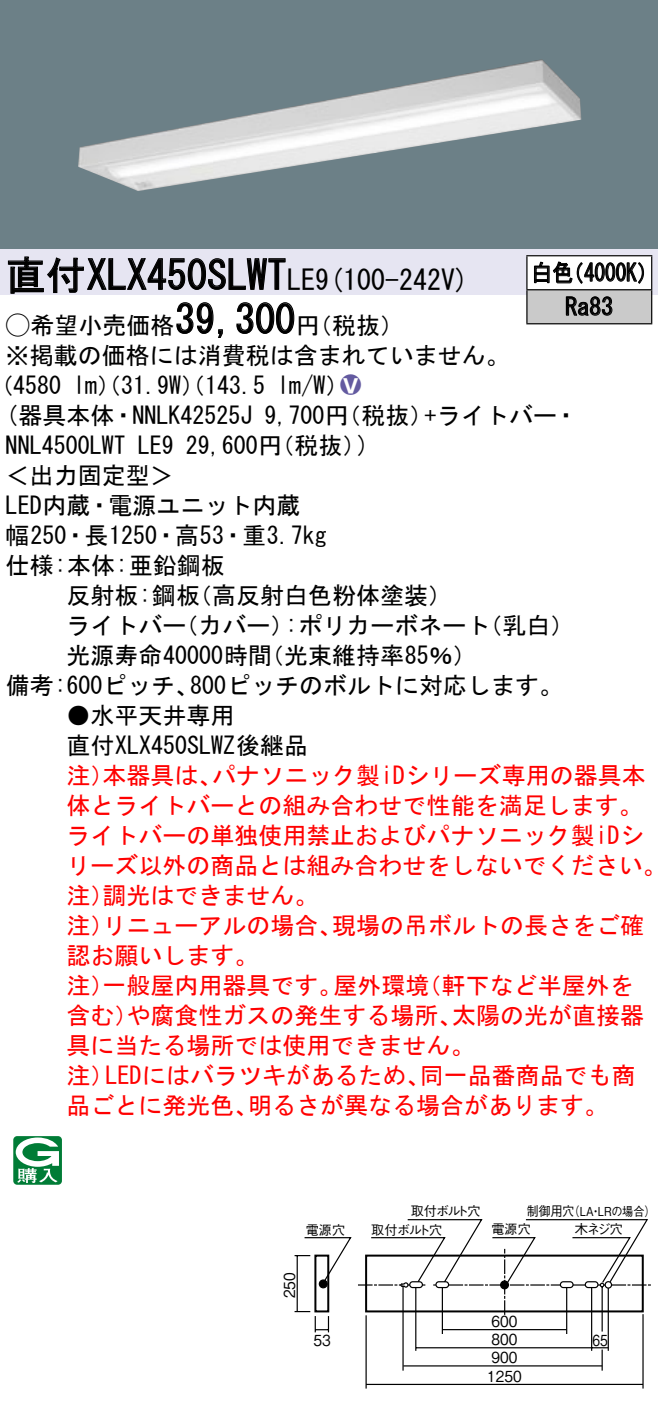
<style>
.page{position:relative;width:658px;height:1409px;background:#fff}
.page>*{position:absolute;margin:0;border:0;box-sizing:border-box;transform-origin:0 0}
.t1{font:40px "MS Gothic";color:#000}
.t2{font:28px "MS Gothic";color:#000}
.t3{font:24px/30px "MS Gothic";color:#000}
.t4{font:24px/30px "MS Gothic";color:#f00}
.t5{font:24px/34px "MS Gothic";color:#000;scale:.88 1}
.t6{font:24px "Ford Classification 1";color:#635aa0}
.t7{font:15.2px/18.8px "Gothic BBB Pro Medium 90 pv RKSJ H";color:#000;scale:.9 1}
.t8{font:15.2px "Gothic BBB Pro Medium 90 pv RKSJ H";color:#000;scale:.8 1}
.t9{font:13.2px "Gothic BBB Pro Medium 90 pv RKSJ H";letter-spacing:-.05em;color:#000}
.t10{font:13.2px "Gothic BBB Pro Medium 90 pv RKSJ H";letter-spacing:-.05em;color:#000;scale:.9 1}
.t11{font:12.4px "Gothic BBB Pro Medium 90 pv RKSJ H";color:#000;scale:.9 1}
.s1{font-size:28px}
.s2{font-family:"Ford Classification 1"}
.s3{color:#fff}
</style>
<div class="page">
<div style="left:0;top:0;width:658px;height:249px;background:#6c8087"></div>
<img style="left:78px;top:59px;width:503px;height:132px">
<div style="left:0;top:249px;width:658px;height:46px;background:#e6e5f2"></div>
<svg style="left:7px;top:256px;width:279px;height:38px"></svg>
<svg style="left:176px;top:302px;width:47px;height:36px"></svg>
<svg style="left:236px;top:302px;width:59px;height:32px"></svg>
<svg style="left:13px;top:1136px;width:49px;height:49px"></svg>
<div style="left:527px;top:256px;width:124px;height:34px;background:#fff"></div>
<div style="left:527px;top:290px;width:124px;height:34px;background:#cacaca"></div>
<hr style="left:526px;top:255px;width:126px;height:1px;background:#000">
<hr style="left:526px;top:256px;width:1px;height:33px;background:#000">
<hr style="left:651px;top:256px;width:1px;height:33px;background:#000">
<hr style="left:526px;top:289px;width:126px;height:1px;background:#000">
<hr style="left:526px;top:290px;width:1px;height:33px;background:#000">
<hr style="left:651px;top:290px;width:1px;height:33px;background:#000">
<hr style="left:526px;top:323px;width:126px;height:1px;background:#000">
<svg style="left:534px;top:261px;width:110px;height:23px"></svg>
<svg style="left:565px;top:296px;width:47px;height:20px"></svg>
<hr style="left:642px;top:1314px;width:1px;height:74px;background:#000">
<hr style="left:365px;top:1315px;width:2px;height:73px;background:#000">
<svg style="left:294px;top:1219px;width:357px;height:167px"></svg>
<h1 class="t1" style="left:6px;top:255px;width:311px">直付XLX450SLWT<span class="s1">LE</span></h1>
<p class="t3" style="left:296px;top:310px;width:109px">（円税抜(</p>
<p class="t2" style="left:315px;top:265px;width:155px">(9 100-242 (V</p>
<h1 class="t1" style="left:175px;top:299px;width:121px">39,300</h1>
<p class="t3" style="left:6px;top:310px;width:505px"><span class="s2">A</span>希望小売価格<br>※掲載の価格には消費税は含まれていません。</p>
<p class="t6" style="left:340px;top:372px;width:22px">2<span class="s3">8</span></p>
<p class="t3" style="left:277px;top:370px;width:73px">l m (W/</p>
<p class="t3" style="left:-11px;top:370px;width:74px">（4580</p>
<p class="t3" style="left:73px;top:370px;width:193px">lm）（31.9 ）（W 143.5</p>
<p class="t5" style="left:565px;top:256px;width:56px;text-indent:-34px">白色<br>Ra83</p>
<p class="t5" style="left:563px;top:256px;width:110px">（4000 (K</p>
<p class="t3" style="left:6px;top:400px;width:248px">(器具本体・NNLK42525J</p>
<p class="t3" style="left:424px;top:400px;width:155px">+ライトバー・</p>
<p class="t3" style="left:264px;top:400px;width:170px">9,700 （円税抜）</p>
<p class="t3" style="left:186px;top:430px;width:182px">29,600 （円税抜(</p>
<p class="t3" style="left:357px;top:430px;width:13px">(</p>
<p class="t3" style="left:6px;top:430px;width:121px">NNL4500LWT</p>
<p class="t3" style="left:6px;top:460px;width:169px">＜出力固定型&lt;</p>
<p class="t3" style="left:6px;top:490px;width:296px">LED内蔵・電源ユニット内蔵</p>
<p class="t3" style="left:6px;top:520px;width:322px">幅250・長1250・高53・重3.7kg</p>
<p class="t3" style="left:6px;top:550px;width:220px">仕様:本体:亜鉛鋼板</p>
<p class="t3" style="left:188px;top:580px;width:266px">（高反射白色粉体塗装(</p>
<p class="t3" style="left:138px;top:430px;width:37px">LE9</p>
<p class="t3" style="left:66px;top:580px;width:135px">反射板:鋼板</p>
<p class="t3" style="left:66px;top:610px;width:121px">ライトバー</p>
<p class="t3" style="left:174px;top:610px;width:121px">（カバー）</p>
<p class="t3" style="left:285px;top:610px;width:206px">:ポリカーボネート</p>
<p class="t3" style="left:478px;top:610px;width:97px">（乳白(</p>
<p class="t3" style="left:190px;top:640px;width:374px;text-indent:-124px">光源寿命40000時間<br>800ピッチのボルトに対応します。</p>
<p class="t3" style="left:260px;top:640px;width:218px">（光束維持率85％(</p>
<p class="t3" style="left:6px;top:670px;width:195px">備考:600ピッチ、</p>
<p class="t3" style="left:66px;top:700px;width:243px">●水平天井専用<br>直付XLX450SLWZ後継品</p>
<p class="t4" style="left:212px;top:760px;width:435px">パナソニック製iDシリーズ専用の器具本</p>
<p class="t4" style="left:66px;top:760px;width:49px">注）</p>
<p class="t4" style="left:66px;top:790px;width:577px">体とライトバーとの組み合わせで性能を満足します。</p>
<p class="t4" style="left:66px;top:820px;width:579px">ライトバーの単独使用禁止およびパナソニック製iDシ</p>
<p class="t4" style="left:66px;top:850px;width:601px">リーズ以外の商品とは組み合わせをしないでください。</p>
<p class="t4" style="left:102px;top:880px;width:217px">調光はできません。</p>
<p class="t4" style="left:102px;top:760px;width:121px">本器具は、</p>
<p class="t4" style="left:66px;top:880px;width:49px">注）</p>
<p class="t4" style="left:332px;top:910px;width:314px">現場の吊ボルトの長さをご確</p>
<p class="t4" style="left:66px;top:910px;width:193px">注）<br>認お願いします。</p>
<p class="t4" style="left:102px;top:910px;width:241px">リニューアルの場合、</p>
<p class="t4" style="left:102px;top:970px;width:241px">一般屋内用器具です。</p>
<p class="t4" style="left:333px;top:970px;width:97px">屋外環境</p>
<p class="t4" style="left:417px;top:970px;width:217px">（軒下など半屋外を</p>
<p class="t4" style="left:66px;top:970px;width:49px">注）</p>
<p class="t4" style="left:126px;top:1000px;width:337px">や腐食性ガスの発生する場所、</p>
<p class="t4" style="left:452px;top:1000px;width:194px">太陽の光が直接器</p>
<p class="t4" style="left:66px;top:1000px;width:73px">含む）</p>
<p class="t4" style="left:66px;top:1030px;width:409px">具に当たる場所では使用できません。</p>
<p class="t4" style="left:420px;top:1060px;width:217px">同一品番商品でも商</p>
<p class="t4" style="left:105px;top:1060px;width:326px">LEDにはバラツキがあるため、</p>
<p class="t4" style="left:66px;top:1060px;width:49px">注）</p>
<p class="t4" style="left:66px;top:1090px;width:193px">品ごとに発光色、</p>
<p class="t4" style="left:248px;top:1090px;width:362px">明るさが異なる場合があります。</p>
<p class="t9" style="left:306px;top:1219px;width:41px">電源穴</p>
<p class="t7" style="left:278px;top:1298px;width:30px;rotate:-90deg">250</p>
<p class="t7" style="left:313px;top:1329px;width:21px">53</p>
<p class="t9" style="left:411px;top:1200px;width:71px">取付ボルト穴</p>
<p class="t9" style="left:371px;top:1219px;width:73px">取付ボルト穴</p>
<p class="t10" style="left:527px;top:1200px;width:54px">制御用穴</p>
<p class="t11" style="left:568px;top:1201px;width:98px">（LA LRの場合(</p>
<p class="t11" style="left:590px;top:1201px;width:14px">・</p>
<p class="t9" style="left:491px;top:1218px;width:41px">電源穴</p>
<p class="t9" style="left:575px;top:1218px;width:50px">木ネジ穴</p>
<p class="t7" style="left:491px;top:1310px;width:30px">600</p>
<p class="t7" style="left:491px;top:1328px;width:30px">800</p>
<p class="t7" style="left:487px;top:1346px;width:40px">900<br>1250</p>
<p class="t8" style="left:592px;top:1328px;width:21px">65</p>
</div>
